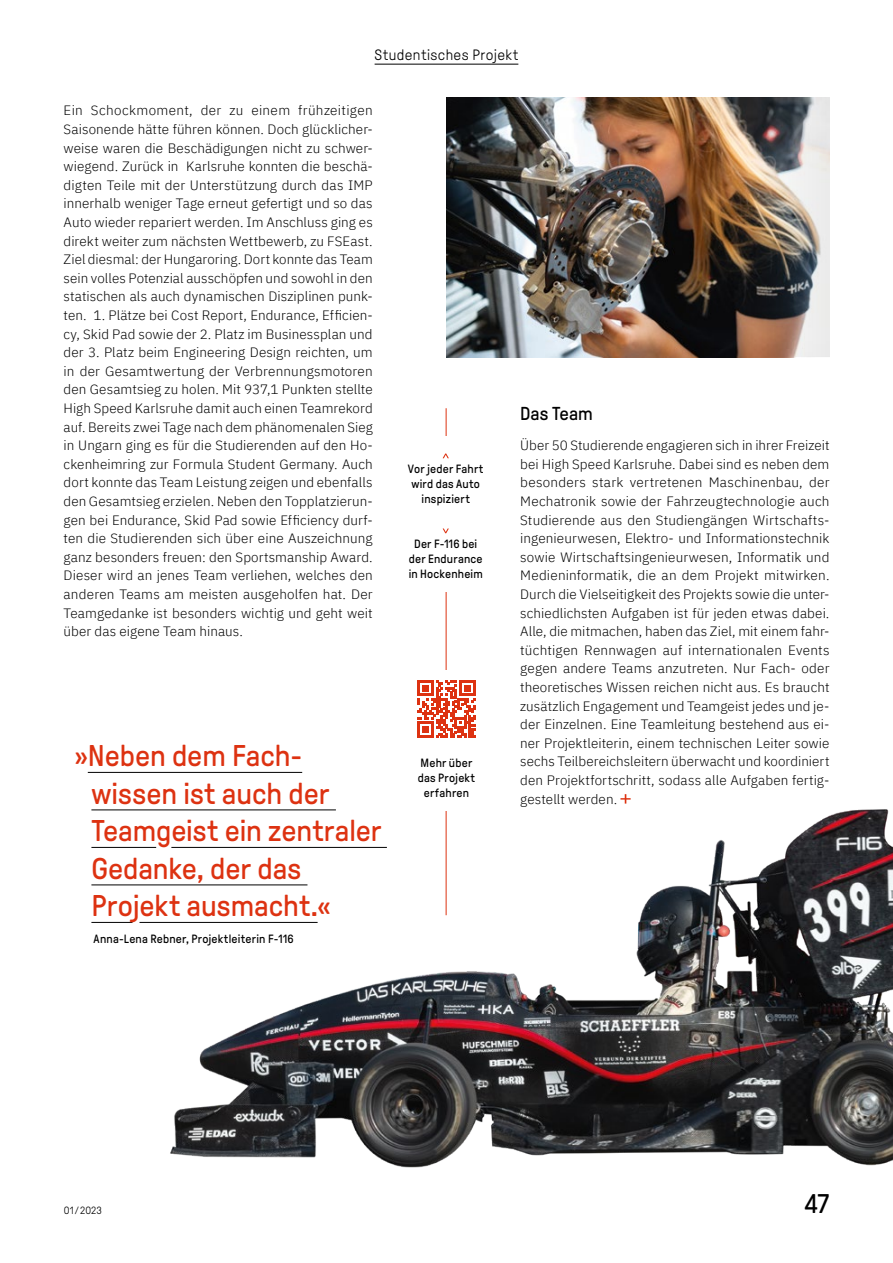
<style>
.page{position:relative;width:893px;height:1263px;background:#fff}
.page>*{position:absolute;margin:0;border:0;box-sizing:border-box;transform-origin:0 0}
.t1{font:30px/37.5px "GT Pressura LG";color:#dd3211}
.t2{font:27px "GT Pressura LG";color:#000}
.t3{font:18.75px "GT Pressura LG";color:#000}
.t4{font:300 15px "GT Pressura LG";letter-spacing:.025em;color:#000}
.t5{font:300 13.5px/18.6px "IBM Plex Sans";letter-spacing:.005em;color:#000;text-align:justify}
.t6{font:12px/15px "GT Pressura LG";letter-spacing:.015em;color:#000;text-align:center}
.t7{font:300 10.5px "GT Pressura LG";color:#000}
</style>
<div class="page">
<hr style="left:375px;top:64px;width:143px;height:1px;background:#000">
<img style="left:446px;top:98px;width:281px;height:259px">
<hr style="left:446px;top:408px;width:1px;height:507px;background:#dd3211">
<div style="left:389px;top:436px;width:113px;height:155px;background:#fff"></div>
<svg style="left:443px;top:453px;width:6px;height:5px"></svg>
<svg style="left:443px;top:528px;width:6px;height:5px"></svg>
<div style="left:390px;top:670px;width:113px;height:140px;background:#fff"></div>
<svg style="left:417px;top:680px;width:58px;height:58px"></svg>
<img style="left:164px;top:794px;width:729px;height:374px">
<hr style="left:88px;top:772px;width:214px;height:1px;background:#000">
<hr style="left:91px;top:809px;width:245px;height:1px;background:#000">
<hr style="left:91px;top:847px;width:65px;height:1px;background:#000">
<hr style="left:171px;top:847px;width:216px;height:1px;background:#000">
<hr style="left:91px;top:884px;width:216px;height:1px;background:#000">
<hr style="left:91px;top:922px;width:41px;height:1px;background:#000">
<hr style="left:140px;top:922px;width:178px;height:1px;background:#000">
<img style="left:727px;top:98px;width:102px;height:259px">
<p class="t4" style="left:374px;top:46px;width:145px">Studentisches Projekt</p>
<p class="t5" style="left:64px;top:100px;width:311px">Ein Schockmoment, der zu einem frühzeitigen Saisonende hätte führen können. Doch glücklicher&shy;weise waren die Beschädigungen nicht zu schwer&shy;wiegend. Zurück in Karlsruhe konnten die beschä&shy;digten Teile mit der Unterstützung durch das IMP innerhalb weniger Tage erneut gefertigt und so das Auto wieder repariert werden. Im Anschluss ging es direkt weiter zum nächsten Wettbewerb, zu FSEast.<br>Ziel diesmal: der Hungaroring. Dort konnte das Team sein volles Potenzial ausschöpfen und sowohl in den statischen als auch dynamischen Disziplinen punk&shy;ten. 1. Plätze bei Cost Report, Endurance, Efficien&shy;cy, Skid Pad sowie der 2. Platz im Businessplan und der 3. Platz beim Engineering Design reichten, um in der Gesamtwertung der Verbrennungsmotoren den Gesamtsieg zu holen. Mit 937,1 Punkten stellte High Speed Karlsruhe damit auch einen Teamrekord auf. Bereits zwei Tage nach dem phänomenalen Sieg in Ungarn ging es für die Studierenden auf den Ho&shy;ckenheimring zur Formula Student Germany. Auch dort konnte das Team Leistung zeigen und ebenfalls den Gesamtsieg erzielen. Neben den Topplatzierun&shy;gen bei Endurance, Skid Pad sowie Efficiency durf&shy;ten die Studierenden sich über eine Auszeichnung ganz besonders freuen: den Sportsmanship Award.<br>Dieser wird an jenes Team verliehen, welches den anderen Teams am meisten ausgeholfen hat. Der Teamgedanke ist besonders wichtig und geht weit über das eigene Team hinaus.</p>
<p class="t6" style="left:408px;top:462px;width:77px">Vor jeder Fahrt wird das Auto inspiziert</p>
<p class="t6" style="left:409px;top:537px;width:76px">Der F-116 bei der Endurance in Hockenheim</p>
<h1 class="t1" style="left:91px;top:737px;width:292px;text-indent:-17px">»Neben dem Fach&shy;wissen ist auch der<br>Teamgeist ein zentraler<br>Gedanke, der das<br>Projekt ausmacht.«</h1>
<p class="t6" style="left:94px;top:932px;width:202px">Anna-Lena Rebner, Projektleiterin F-116</p>
<p class="t6" style="left:418px;top:756px;width:59px">Mehr über das Projekt erfahren</p>
<h3 class="t3" style="left:520px;top:404px;width:74px">Das Team</h3>
<p class="t5" style="left:520px;top:435px;width:311px">Über 50 Studierende engagieren sich in ihrer Freizeit bei High Speed Karlsruhe. Dabei sind es neben dem besonders stark vertretenen Maschinenbau, der Mechatronik sowie der Fahrzeugtechnologie auch Studierende aus den Studiengängen Wirtschafts&shy;ingenieurwesen, Elektro- und Informationstechnik sowie Wirtschaftsingenieurwesen, Informatik und Medieninformatik, die an dem Projekt mitwirken.<br>Durch die Vielseitigkeit des Projekts sowie die unter&shy;schiedlichsten Aufgaben ist für jeden etwas dabei.<br>Alle, die mitmachen, haben das Ziel, mit einem fahr&shy;tüchtigen Rennwagen auf internationalen Events gegen andere Teams anzutreten. Nur Fach- oder theoretisches Wissen reichen nicht aus. Es braucht zusätzlich Engagement und Teamgeist jedes und je&shy;der Einzelnen. Eine Teamleitung bestehend aus ei&shy;ner Projektleiterin, einem technischen Leiter sowie sechs Teilbereichsleitern überwacht und koordiniert den Projektfortschritt, sodass alle Aufgaben fertig&shy;gestellt werden.</p>
<p class="t7" style="left:64px;top:1204px;width:40px">01 / 2023</p>
<h2 class="t2" style="left:804px;top:1189px;width:27px">47</h2>
</div>
